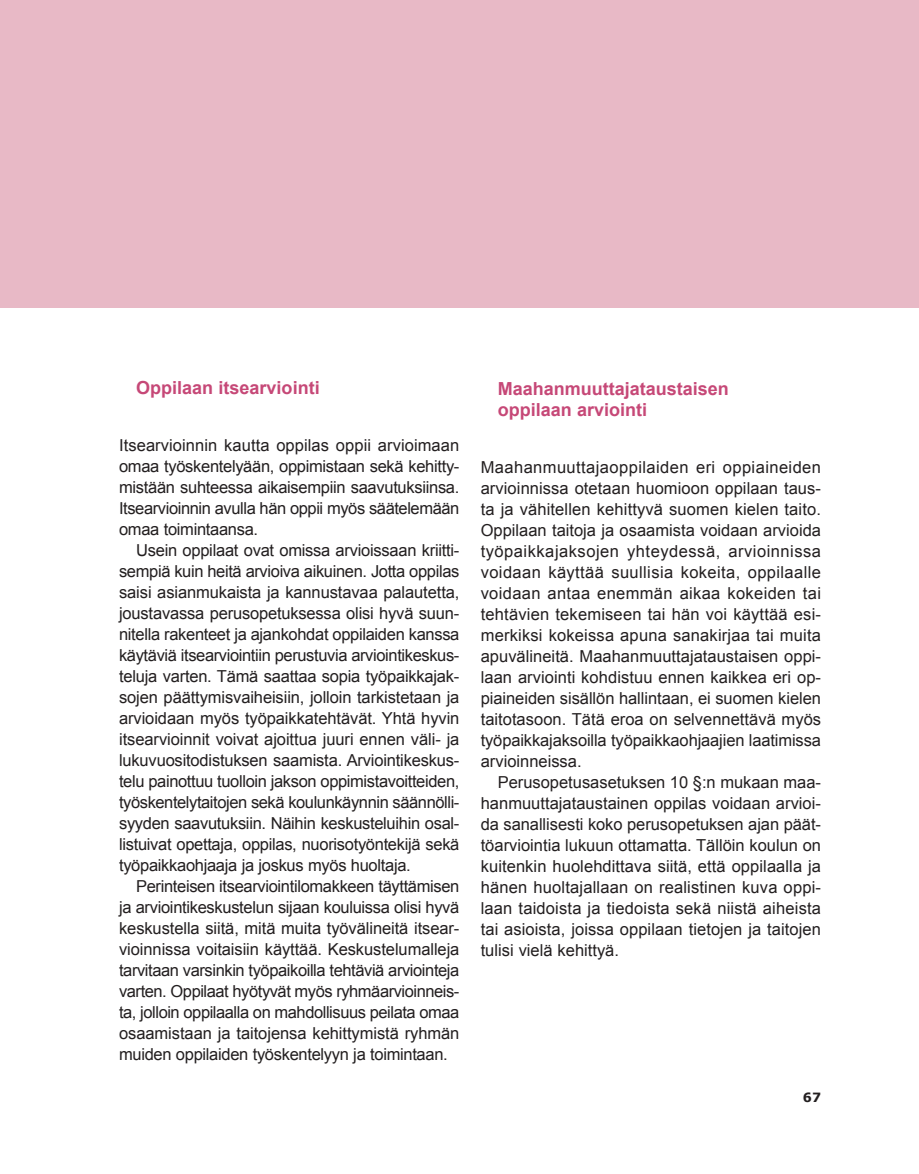
<style>
.page{position:relative;width:919px;height:1174px;background:#fff}
.page>*{position:absolute;margin:0;border:0;box-sizing:border-box;transform-origin:0 0}
.t1{font:700 18px/21px "Arial";color:#c64877}
.t2{font:16.5px/21px "Arial";letter-spacing:-.02em;color:#231f20;text-align:justify}
.t3{font:700 12.75px "Verdana";color:#231f20}
</style>
<div class="page">
<div style="left:0;top:0;width:918px;height:308px;background:#e8b9c6"></div>
<p class="t1" style="left:136px;top:377px;width:185px">Oppilaan itsearviointi</p>
<p class="t2" style="left:119px;top:434px;width:342px">Itsearvioinnin kautta oppilas oppii arvioimaan omaa työskentelyään, oppimistaan sekä kehitty&shy;mistään suhteessa aikaisempiin saavutuksiinsa.<br>Itsearvioinnin avulla hän oppii myös säätelemään omaa toimintaansa.</p>
<p class="t2" style="left:119px;top:539px;width:342px;text-indent:17px">Usein oppilaat ovat omissa arvioissaan kriitti&shy;sempiä kuin heitä arvioiva aikuinen. Jotta oppilas saisi asianmukaista ja kannustavaa palautetta, joustavassa perusopetuksessa olisi hyvä suun&shy;nitella rakenteet ja ajankohdat oppilaiden kanssa käytäviä itsearviointiin perustuvia arviointikeskus&shy;teluja varten. Tämä saattaa sopia työpaikkajak&shy;sojen päättymisvaiheisiin, jolloin tarkistetaan ja arvioidaan myös työpaikkatehtävät. Yhtä hyvin itsearvioinnit voivat ajoittua juuri ennen väli- ja lukuvuositodistuksen saamista. Arviointikeskus&shy;telu painottuu tuolloin jakson oppimistavoitteiden, työskentelytaitojen sekä koulunkäynnin säännölli&shy;syyden saavutuksiin. Näihin keskusteluihin osal&shy;listuivat opettaja, oppilas, nuorisotyöntekijä sekä työpaikkaohjaaja ja joskus myös huoltaja.</p>
<p class="t2" style="left:119px;top:875px;width:342px;text-indent:17px">Perinteisen itsearviointilomakkeen täyttämisen ja arviointikeskustelun sijaan kouluissa olisi hyvä keskustella siitä, mitä muita työvälineitä itsear&shy;vioinnissa voitaisiin käyttää. Keskustelumalleja tarvitaan varsinkin työpaikoilla tehtäviä arviointeja varten. Oppilaat hyötyvät myös ryhmäarvioinneis&shy;ta, jolloin oppilaalla on mahdollisuus peilata omaa osaamistaan ja taitojensa kehittymistä ryhmän muiden oppilaiden työskentelyyn ja toimintaan.</p>
<p class="t1" style="left:497px;top:378px;width:233px">Maahanmuuttajataustaisen oppilaan arviointi</p>
<p class="t2" style="left:480px;top:456px;width:342px">Maahanmuuttajaoppilaiden eri oppiaineiden arvioinnissa otetaan huomioon oppilaan taus&shy;ta ja vähitellen kehittyvä suomen kielen taito.<br>Oppilaan taitoja ja osaamista voidaan arvioida työpaikkajaksojen yhteydessä, arvioinnissa voidaan käyttää suullisia kokeita, oppilaalle voidaan antaa enemmän aikaa kokeiden tai tehtävien tekemiseen tai hän voi käyttää esi&shy;merkiksi kokeissa apuna sanakirjaa tai muita apuvälineitä. Maahanmuuttajataustaisen oppi&shy;laan arviointi kohdistuu ennen kaikkea eri op&shy;piaineiden sisällön hallintaan, ei suomen kielen taitotasoon. Tätä eroa on selvennettävä myös työpaikkajaksoilla työpaikkaohjaajien laatimissa arvioinneissa.</p>
<p class="t2" style="left:480px;top:771px;width:342px;text-indent:17px">Perusopetusasetuksen 10 §:n mukaan maa&shy;hanmuuttajataustainen oppilas voidaan arvioi&shy;da sanallisesti koko perusopetuksen ajan päät&shy;töarviointia lukuun ottamatta. Tällöin koulun on kuitenkin huolehdittava siitä, että oppilaalla ja hänen huoltajallaan on realistinen kuva oppi&shy;laan taidoista ja tiedoista sekä niistä aiheista tai asioista, joissa oppilaan tietojen ja taitojen tulisi vielä kehittyä.</p>
<p class="t3" style="left:803px;top:1089px;width:20px">67</p>
</div>
